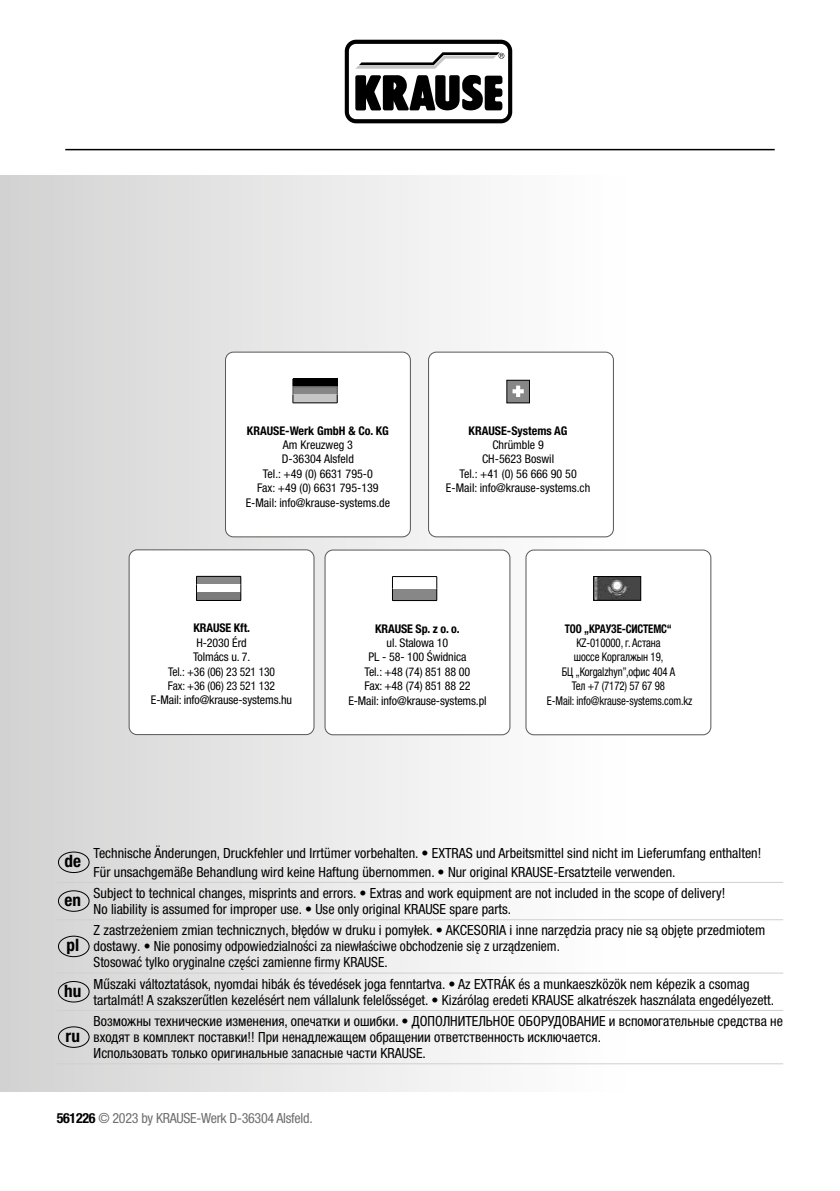
<style>
.page{position:relative;width:840px;height:1191px;background:#fff}
.page>*{position:absolute;margin:0;border:0;box-sizing:border-box;transform-origin:0 0}
.t1{font:700 condensed 17.2px "Helvetica Neue LTW1 G";color:#000}
.t2{font:condensed 14px/16px "Helvetica Neue LTW1 G";color:#000}
.t3{font:condensed 14px "Helvetica Neue LTW1 G";letter-spacing:-.02em;color:#706f6f}
.t4{font:condensed 12px/14.4px "Helvetica Neue LTW1 G";letter-spacing:-.01em;color:#000;text-align:center}
.t5{font:condensed 12px/14.4px "Helvetica Neue LTW1 G";letter-spacing:-.01em;color:#000;text-align:center;scale:.9 1}
.t6{font:700 condensed 12px "Helvetica Neue LTW1 G";letter-spacing:-.01em;color:#000}
.t7{font:700 condensed 12px "Helvetica Neue LTW1 G";letter-spacing:-.01em;color:#000;scale:.9 1}
.s1{font-weight:700;color:#000}
</style>
<div class="page">
<div style="left:0;top:176px;width:839px;height:915px;background:linear-gradient(to right,#d6d6d5,#fff)"></div>
<hr style="left:57px;top:882px;width:34px;height:1px;background:#d0d0d0">
<hr style="left:91px;top:882px;width:691px;height:1px;background:#d0d0d0">
<hr style="left:57px;top:919px;width:34px;height:1px;background:#d0d0d0">
<hr style="left:91px;top:919px;width:691px;height:1px;background:#d0d0d0">
<hr style="left:57px;top:972px;width:34px;height:1px;background:#d0d0d0">
<hr style="left:91px;top:972px;width:691px;height:1px;background:#d0d0d0">
<hr style="left:57px;top:1010px;width:34px;height:1px;background:#d0d0d0">
<hr style="left:91px;top:1010px;width:691px;height:1px;background:#d0d0d0">
<hr style="left:57px;top:1063px;width:34px;height:1px;background:#d0d0d0">
<hr style="left:91px;top:1063px;width:691px;height:1px;background:#d0d0d0">
<div style="left:58px;top:851px;width:31px;height:22px;border:1px solid #000;border-radius:50%"></div>
<div style="left:58px;top:890px;width:31px;height:21px;border:1px solid #000;border-radius:50%"></div>
<div style="left:58px;top:936px;width:31px;height:21px;border:1px solid #000;border-radius:50%"></div>
<div style="left:58px;top:981px;width:31px;height:21px;border:1px solid #000;border-radius:50%"></div>
<div style="left:58px;top:1026px;width:31px;height:21px;border:1px solid #000;border-radius:50%"></div>
<div style="left:325px;top:550px;width:184px;height:185px;background:#fff;border-radius:8px"></div>
<div style="left:324px;top:549px;width:186px;height:186px;border:1px solid #575756;border-radius:8px"></div>
<div style="left:392px;top:588px;width:44px;height:12px;background:#878787"></div>
<hr style="left:392px;top:576px;width:44px;height:1px;background:#000">
<svg style="left:392px;top:576px;width:1px;height:24px"></svg>
<svg style="left:436px;top:576px;width:1px;height:24px"></svg>
<hr style="left:392px;top:600px;width:44px;height:1px;background:#000">
<div style="left:525px;top:550px;width:185px;height:185px;background:#fff;border-radius:8px"></div>
<div style="left:525px;top:549px;width:186px;height:186px;border:1px solid #575756;border-radius:8px"></div>
<img style="left:595px;top:578px;width:43px;height:20px">
<div style="left:593px;top:576px;width:47px;height:24px;border:1px solid #000"></div>
<div style="left:225px;top:352px;width:185px;height:185px;background:#fff;border-radius:8px"></div>
<div style="left:225px;top:351px;width:185px;height:186px;border:1px solid #575756;border-radius:8px"></div>
<div style="left:293px;top:379px;width:44px;height:8px;background:#000"></div>
<div style="left:293px;top:387px;width:44px;height:8px;background:#878787"></div>
<div style="left:293px;top:395px;width:44px;height:8px;background:#c6c6c6"></div>
<hr style="left:293px;top:378px;width:44px;height:1px;background:#000">
<hr style="left:293px;top:402px;width:44px;height:1px;background:#000">
<hr style="left:293px;top:386px;width:44px;height:1px;background:#575756">
<svg style="left:292px;top:379px;width:1px;height:24px"></svg>
<svg style="left:336px;top:387px;width:1px;height:16px"></svg>
<div style="left:129px;top:550px;width:185px;height:184px;background:#fff;border-radius:8px"></div>
<div style="left:128px;top:549px;width:186px;height:186px;border:1px solid #575756;border-radius:8px"></div>
<div style="left:196px;top:576px;width:45px;height:8px;background:#878787"></div>
<div style="left:196px;top:592px;width:45px;height:8px;background:#7c7b7b"></div>
<hr style="left:196px;top:576px;width:45px;height:1px;background:#000">
<svg style="left:196px;top:576px;width:1px;height:24px"></svg>
<svg style="left:240px;top:576px;width:1px;height:24px"></svg>
<hr style="left:196px;top:600px;width:45px;height:1px;background:#000">
<div style="left:428px;top:352px;width:185px;height:185px;background:#fff;border-radius:8px"></div>
<div style="left:428px;top:351px;width:185px;height:186px;border:1px solid #575756;border-radius:8px"></div>
<div style="left:506px;top:380px;width:23px;height:23px;background:#878787"></div>
<svg style="left:512px;top:385px;width:11px;height:12px"></svg>
<div style="left:506px;top:380px;width:23px;height:23px;border:1px solid #000"></div>
<hr style="left:65px;top:149px;width:709px;height:1px;background:#000">
<svg style="left:344px;top:40px;width:168px;height:83px"></svg>
<p class="t6" style="left:247px;top:423px;width:143px">KRAUSE-Werk GmbH &amp; Co. KG</p>
<p class="t4" style="left:245px;top:437px;width:146px">Am Kreuzweg 3<br>D-36304 Alsfeld<br>Tel.: +49 (0) 6631 795-0<br>Fax: +49 (0) 6631 795-139<br>E-Mail: info@krause-systems.de</p>
<p class="t6" style="left:468px;top:423px;width:100px">KRAUSE-Systems AG</p>
<p class="t4" style="left:445px;top:437px;width:146px">Chrümble 9<br>CH-5623 Boswil<br>Tel.: +41 (0) 56 666 90 50<br>E-Mail: info@krause-systems.ch</p>
<p class="t6" style="left:193px;top:621px;width:58px">KRAUSE Kft.</p>
<p class="t4" style="left:151px;top:635px;width:143px">H-2030 Érd<br>Tolmács u. 7.<br>Tel.: +36 (06) 23 521 130<br>Fax: +36 (06) 23 521 132<br>E-Mail: info@krause-systems.hu</p>
<p class="t6" style="left:375px;top:621px;width:86px">KRAUSE Sp. z o. o.</p>
<p class="t4" style="left:348px;top:635px;width:140px">ul. Stalowa 10<br>PL - 58- 100 Świdnica<br>Tel.: +48 (74) 851 88 00<br>Fax: +48 (74) 851 88 22<br>E-Mail: info@krause-systems.pl</p>
<p class="t7" style="left:564px;top:621px;width:120px">ТОО „КРАУЗЕ-СИСТЕМС“</p>
<p class="t5" style="left:546px;top:635px;width:163px">KZ-010000, г. Астана<br>шоссе Коргалжын 19,<br>БЦ „Korgalzhyn”,офис 404 A<br>Тел +7 (7172) 57 67 98<br>E-Mail: info@krause-systems.com.kz</p>
<p class="t1" style="left:64px;top:850px;width:18px">de</p>
<p class="t2" style="left:94px;top:843px;width:668px;line-height:18.8px">Technische Änderungen, Druckfehler und Irrtümer vorbehalten. • EXTRAS und Arbeitsmittel sind nicht im Lieferumfang enthalten!<br>Für unsachgemäße Behandlung wird keine Haftung übernommen. • Nur original KRAUSE-Ersatzteile verwenden.</p>
<p class="t1" style="left:64px;top:889px;width:18px">en</p>
<p class="t2" style="left:94px;top:885px;width:633px">Subject to technical changes, misprints and errors. • Extras and work equipment are not included in the scope of delivery!<br>No liability is assumed for improper use. • Use only original KRAUSE spare parts.</p>
<p class="t1" style="left:66px;top:935px;width:14px">pl</p>
<p class="t2" style="left:94px;top:922px;width:672px">Z zastrzeżeniem zmian technicznych, błędów w druku i pomyłek. • AKCESORIA i inne narzędzia pracy nie są objęte przedmiotem dostawy. • Nie ponosimy odpowiedzialności za niewłaściwe obchodzenie się z urządzeniem.<br>Stosować tylko oryginalne części zamienne firmy KRAUSE.</p>
<p class="t1" style="left:64px;top:980px;width:19px">hu</p>
<p class="t2" style="left:94px;top:976px;width:681px">Műszaki változtatások, nyomdai hibák és tévedések joga fenntartva. • Az EXTRÁK és a munkaeszközök nem képezik a csomag tartalmát! A szakszerűtlen kezelésért nem vállalunk felelősséget. • Kizárólag eredeti KRAUSE alkatrészek használata engedélyezett.</p>
<p class="t1" style="left:66px;top:1025px;width:16px">ru</p>
<p class="t2" style="left:94px;top:1013px;width:690px">Возможны технические изменения, опечатки и ошибки. • ДОПОЛНИТЕЛЬНОЕ ОБОРУДОВАНИЕ и вспомогательные средства не входят в комплект поставки!! При ненадлежащем обращении ответственность исключается.<br>Использовать только оригинальные запасные части KRAUSE.</p>
<p class="t3" style="left:57px;top:1109px;width:257px"><span class="s1">561226</span> © 2023 by KRAUSE-Werk D-36304 Alsfeld.</p>
</div>
